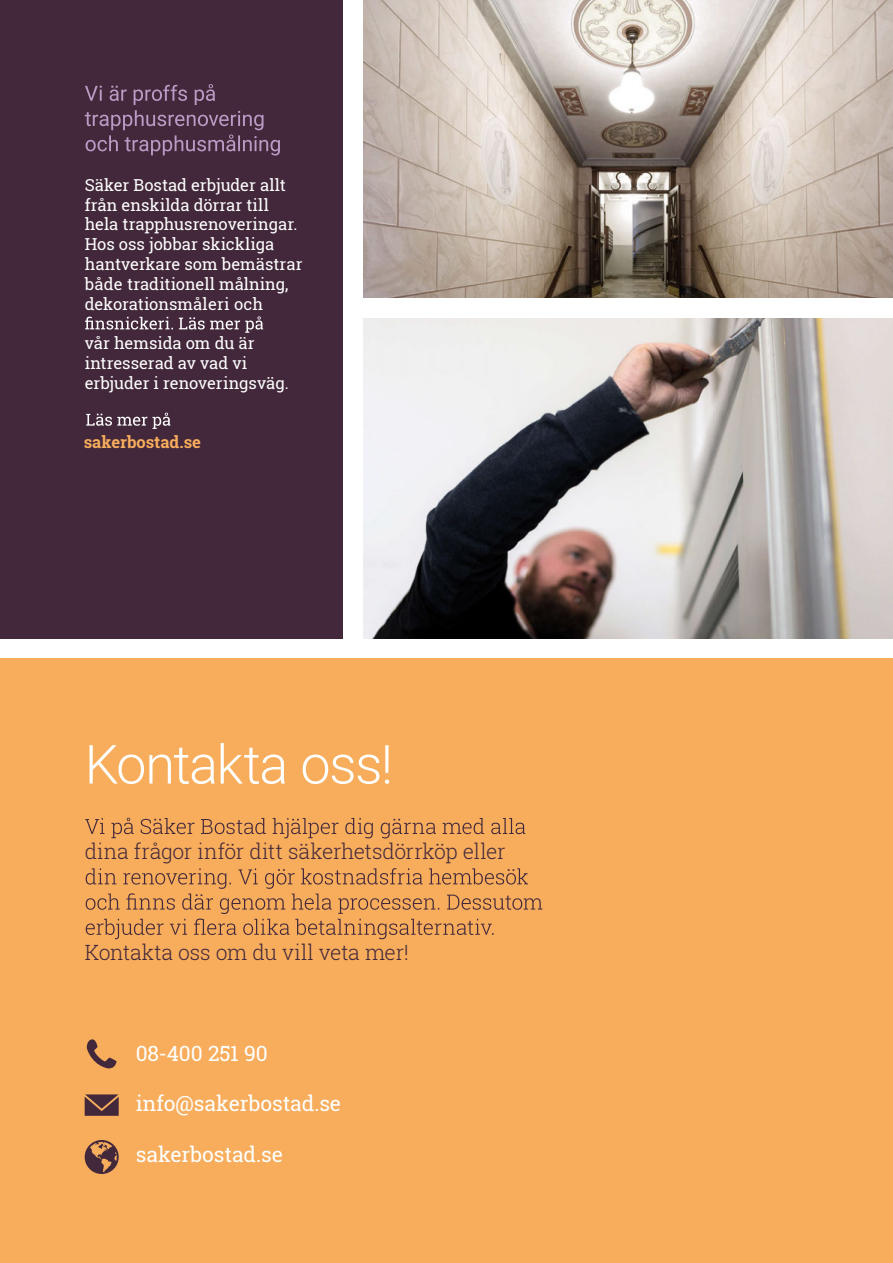
<style>
.page{position:relative;width:893px;height:1263px;background:#fff}
.page>*{position:absolute;margin:0;border:0;box-sizing:border-box;transform-origin:0 0}
.t1{font:300 54px "Roboto";letter-spacing:-.03em;color:#fff}
.t2{font:300 21px "Roboto Slab";letter-spacing:-.01em;color:#43283b}
.t3{font:21px "Roboto Slab";letter-spacing:-.005em;color:#fff}
.t4{font:16.5px/19.8px "Roboto Slab";color:#fff}
.t5{font:700 16.5px "Roboto Slab";color:#f7ad5c}
</style>
<div class="page">
<div style="left:0;top:658px;width:892px;height:605px;background:#f7ad5c"></div>
<div style="left:0;top:0;width:342px;height:639px;background:#43283b"></div>
<img style="left:364px;top:319px;width:528px;height:320px">
<img style="left:364px;top:0;width:528px;height:298px">
<svg style="left:86px;top:1039px;width:31px;height:30px"></svg>
<svg style="left:85px;top:1094px;width:34px;height:22px"></svg>
<svg style="left:85px;top:1140px;width:34px;height:34px"></svg>
<svg style="left:85px;top:818px;width:440px;height:20px"></svg>
<svg style="left:86px;top:868px;width:456px;height:71px"></svg>
<svg style="left:85px;top:84px;width:195px;height:72px"></svg>
<svg style="left:85px;top:316px;width:178px;height:17px"></svg>
<svg style="left:86px;top:413px;width:84px;height:16px"></svg>
<p class="t4" style="left:85px;top:175px;width:219px">Säker Bostad erbjuder allt från enskilda dörrar till hela trapphusrenoveringar.<br>Hos oss jobbar skickliga hantverkare som bemästrar både traditionell målning, dekorationsmåleri och</p>
<p class="t4" style="left:85px;top:333px;width:205px">vår hemsida om du är intresserad av vad vi erbjuder i renoveringsväg.</p>
<p class="t5" style="left:84px;top:431px;width:119px">sakerbostad.se</p>
<h1 class="t1" style="left:85px;top:727px;width:310px">Kontakta oss!</h1>
<p class="t2" style="left:85px;top:837px;width:422px">dina frågor inför ditt säkerhetsdörrköp eller</p>
<p class="t2" style="left:85px;top:938px;width:325px">Kontakta oss om du vill veta mer!</p>
<p class="t3" style="left:136px;top:1039px;width:133px">08-400 251 90</p>
<p class="t3" style="left:136px;top:1089px;width:207px">info@sakerbostad.se</p>
<p class="t3" style="left:136px;top:1140px;width:149px">sakerbostad.se</p>
</div>
